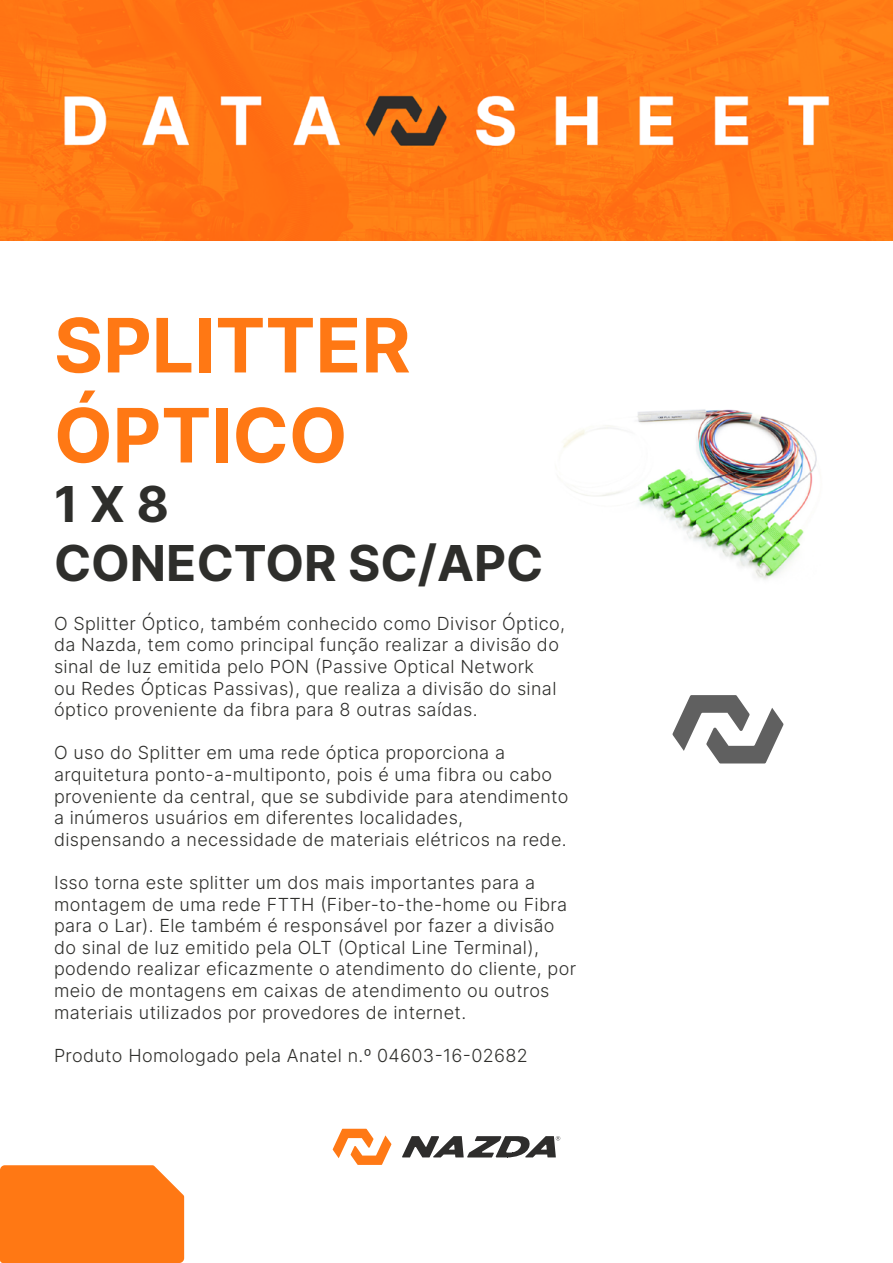
<style>
.page{position:relative;width:893px;height:1263px;background:#fff}
.page>*{position:absolute;margin:0;border:0;box-sizing:border-box;transform-origin:0 0}
.t1{font:75px/90px "Inter";color:#ff7814}
.t2{font:49.5px/59.4px "Inter";color:#2e2e2b}
.t3{font:300 18px/21.6px "Inter";letter-spacing:.02em;color:#2e2e2b}
</style>
<div class="page">
<img style="left:0;top:0;width:893px;height:241px">
<svg style="left:333px;top:1129px;width:58px;height:36px"></svg>
<svg style="left:402px;top:1136px;width:158px;height:21px"></svg>
<div style="left:0;top:1165px;width:184px;height:98px;background:#ff7814"></div>
<img style="left:563px;top:409px;width:254px;height:171px">
<svg style="left:672px;top:695px;width:111px;height:68px"></svg>
<h1 class="t1" style="left:54px;top:299px;width:358px">SPLITTER<br>ÓPTICO</h1>
<h2 class="t2" style="left:54px;top:473px;width:491px">1 X 8<br>CONECTOR SC/APC</h2>
<p class="t3" style="left:54px;top:612px;width:512px">O Splitter Óptico, também conhecido como Divisor Óptico, da Nazda, tem como principal função realizar a divisão do sinal de luz emitida pelo PON (Passive Optical Network<br>ou Redes Ópticas Passivas), que realiza a divisão do sinal óptico proveniente da fibra para 8 outras saídas.</p>
<p class="t3" style="left:54px;top:742px;width:516px">O uso do Splitter em uma rede óptica proporciona a arquitetura ponto-a-multiponto, pois é uma fibra ou cabo proveniente da central, que se subdivide para atendimento a inúmeros usuários em diferentes localidades, dispensando a necessidade de materiais elétricos na rede.</p>
<p class="t3" style="left:54px;top:871px;width:524px">Isso torna este splitter um dos mais importantes para a montagem de uma rede FTTH (Fiber-to-the-home ou Fibra para o Lar). Ele também é responsável por fazer a divisão do sinal de luz emitido pela OLT (Optical Line Terminal), podendo realizar eficazmente o atendimento do cliente, por meio de montagens em caixas de atendimento ou outros materiais utilizados por provedores de internet.</p>
<p class="t3" style="left:54px;top:1044px;width:475px">Produto Homologado pela Anatel n.º 04603-16-02682</p>
</div>
